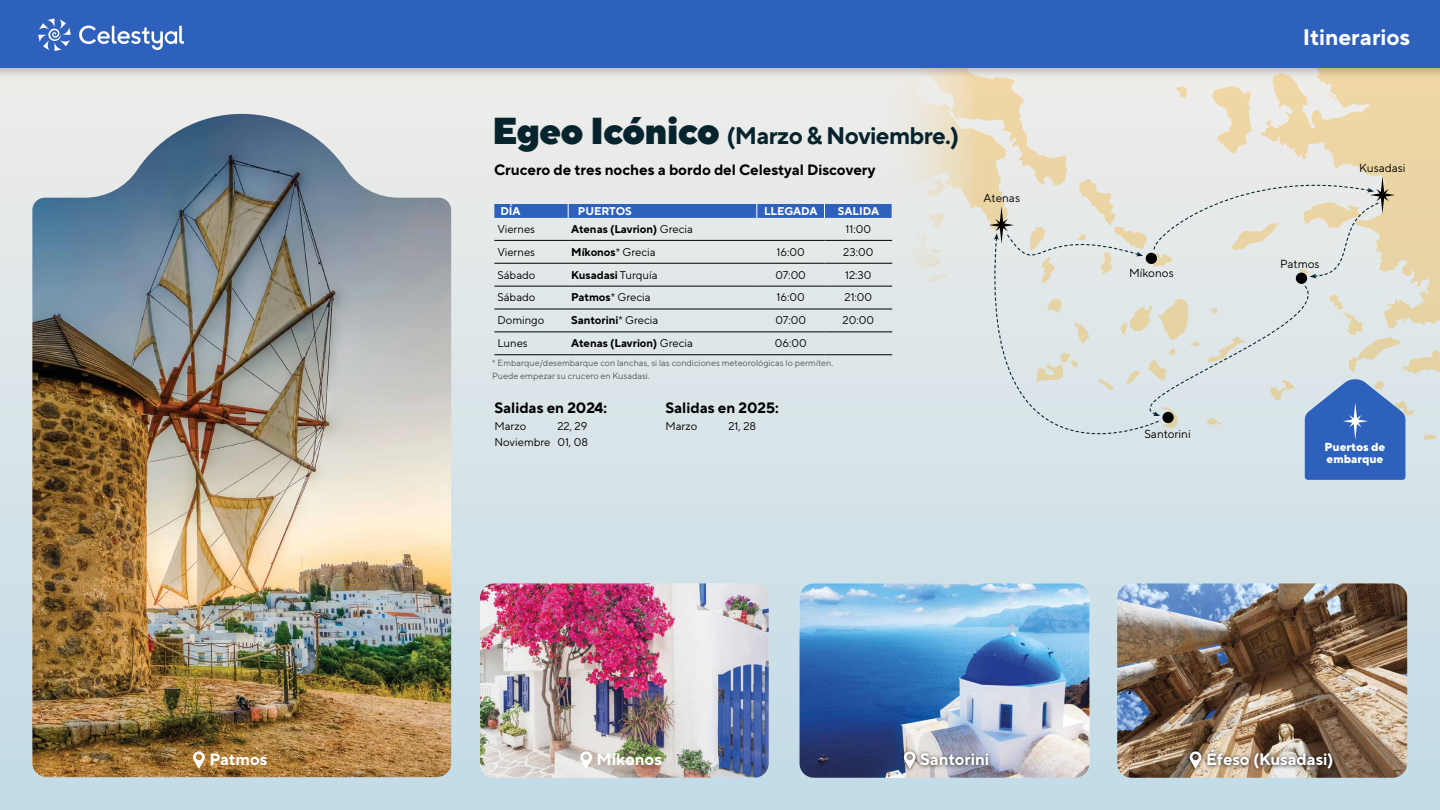
<style>
.page{position:relative;width:1440px;height:810px;background:#fff}
.page>*{position:absolute;margin:0;border:0;box-sizing:border-box;transform-origin:0 0}
.t1{font:700 24px "TT Norms Pro";letter-spacing:-.025em;color:#06242d}
.t2{font:700 22.5px "TT Norms Pro";color:#fff}
.t3{font:700 16.5px "TT Norms Pro";color:#fff}
.t4{font:700 15px "TT Norms Pro";color:#000}
.t5{font:11.7px "TT Norms Pro";color:#000}
.t6{font:800 11.7px/11.7px "TT Norms Pro";color:#fff}
.t7{font:11.25px/16.5px "TT Norms Pro";color:#000;text-align:right}
.t8{font:700 11.25px "TT Norms Pro";color:#000}
.t9{font:700 11.25px "TT Norms Pro";color:#fff}
.t10{font:8.93px/12.4px "TT Norms Pro";color:#575756}
.s1{font-weight:900;font-size:37.5px}
.s2{font-weight:400}
.s3{font-weight:700}
</style>
<div class="page">
<div style="left:0;top:0;width:1440px;height:810px;background:linear-gradient(to bottom,#f1ede8,#c2dbe7)"></div>
<svg style="left:877px;top:80px;width:563px;height:409px;background:#e4e5e0"></svg>
<svg style="left:1188px;top:80px;width:252px;height:360px;background:#e9ddc1"></svg>
<div style="left:0;top:0;width:1440px;height:80px;background:#000;opacity:.23"></div>
<div style="left:0;top:0;width:1440px;height:68px;background:#2e61bc"></div>
<img style="left:32px;top:114px;width:419px;height:663px">
<svg style="left:976px;top:237px;width:184px;height:268px;background:#d8e4e8"></svg>
<hr style="left:494px;top:240px;width:74px;height:1px;background:#000">
<hr style="left:568px;top:240px;width:189px;height:1px;background:#000">
<hr style="left:757px;top:240px;width:68px;height:1px;background:#000">
<hr style="left:825px;top:240px;width:67px;height:1px;background:#000">
<hr style="left:494px;top:263px;width:74px;height:1px;background:#000">
<hr style="left:568px;top:263px;width:189px;height:1px;background:#000">
<hr style="left:757px;top:263px;width:68px;height:1px;background:#000">
<hr style="left:825px;top:263px;width:67px;height:1px;background:#000">
<hr style="left:494px;top:286px;width:74px;height:1px;background:#000">
<hr style="left:568px;top:286px;width:189px;height:1px;background:#000">
<hr style="left:757px;top:286px;width:68px;height:1px;background:#000">
<hr style="left:825px;top:286px;width:67px;height:1px;background:#000">
<hr style="left:494px;top:309px;width:74px;height:1px;background:#000">
<hr style="left:568px;top:309px;width:189px;height:1px;background:#000">
<hr style="left:757px;top:309px;width:68px;height:1px;background:#000">
<hr style="left:825px;top:309px;width:67px;height:1px;background:#000">
<hr style="left:494px;top:332px;width:74px;height:1px;background:#000">
<hr style="left:568px;top:332px;width:189px;height:1px;background:#000">
<hr style="left:757px;top:332px;width:68px;height:1px;background:#000">
<hr style="left:825px;top:332px;width:67px;height:1px;background:#000">
<hr style="left:494px;top:355px;width:74px;height:1px;background:#000">
<hr style="left:568px;top:355px;width:189px;height:1px;background:#000">
<hr style="left:757px;top:355px;width:68px;height:1px;background:#000">
<hr style="left:825px;top:355px;width:67px;height:1px;background:#000">
<svg style="left:494px;top:204px;width:399px;height:14px;background:#3163bd"></svg>
<img style="left:480px;top:583px;width:289px;height:195px">
<img style="left:1117px;top:583px;width:290px;height:195px">
<svg style="left:193px;top:751px;width:12px;height:18px"></svg>
<svg style="left:580px;top:751px;width:12px;height:18px"></svg>
<div style="left:1186px;top:746px;width:150px;height:27px;background:#000;opacity:.87"></div>
<svg style="left:1190px;top:751px;width:11px;height:18px"></svg>
<img style="left:800px;top:583px;width:290px;height:195px">
<div style="left:900px;top:747px;width:92px;height:26px;background:#000;opacity:.75"></div>
<svg style="left:904px;top:751px;width:12px;height:18px"></svg>
<svg style="left:38px;top:18px;width:33px;height:33px"></svg>
<svg style="left:79px;top:26px;width:105px;height:24px"></svg>
<svg style="left:989px;top:166px;width:416px;height:314px;background:#d3dbdf"></svg>
<h1 class="t1" style="left:492px;top:120px;width:469px"><span class="s1">Egeo Icónico</span> (Marzo &amp; Noviembre.)</h1>
<h3 class="t4" style="left:494px;top:160px;width:383px">Crucero de tres noches a bordo del Celestyal Discovery</h3>
<p class="t9" style="left:500px;top:204px;width:22px">DÍA</p>
<p class="t9" style="left:578px;top:204px;width:56px">PUERTOS</p>
<p class="t9" style="left:764px;top:204px;width:55px">LLEGADA</p>
<p class="t9" style="left:838px;top:204px;width:43px">SALIDA</p>
<p class="t7" style="left:497px;top:220px;width:39px">Viernes</p>
<p class="t8" style="left:571px;top:222px;width:123px">Atenas (Lavrion) <span class="s2">Grecia</span></p>
<p class="t7" style="left:846px;top:220px;width:27px">11:00</p>
<p class="t7" style="left:497px;top:243px;width:39px">Viernes</p>
<p class="t8" style="left:571px;top:244px;width:86px">Míkonos<span class="s2">* Grecia</span></p>
<p class="t7" style="left:777px;top:243px;width:30px">16:00</p>
<p class="t7" style="left:843px;top:243px;width:32px">23:00</p>
<p class="t7" style="left:497px;top:266px;width:40px">Sábado</p>
<p class="t8" style="left:571px;top:267px;width:88px">Kusadasi <span class="s2">Turquía</span></p>
<p class="t7" style="left:775px;top:266px;width:32px">07:00</p>
<p class="t7" style="left:845px;top:266px;width:28px">12:30</p>
<p class="t7" style="left:497px;top:289px;width:40px">Sábado</p>
<p class="t7" style="left:571px;top:289px;width:81px"><span class="s3">Patmos</span>* Grecia</p>
<p class="t7" style="left:777px;top:289px;width:30px">16:00</p>
<p class="t7" style="left:845px;top:289px;width:29px">21:00</p>
<p class="t7" style="left:497px;top:312px;width:48px">Domingo</p>
<p class="t8" style="left:571px;top:313px;width:89px">Santorini<span class="s2">* Grecia</span></p>
<p class="t7" style="left:775px;top:312px;width:32px">07:00</p>
<p class="t7" style="left:843px;top:312px;width:33px">20:00</p>
<p class="t7" style="left:497px;top:335px;width:32px">Lunes</p>
<p class="t8" style="left:571px;top:336px;width:123px">Atenas (Lavrion) <span class="s2">Grecia</span></p>
<p class="t7" style="left:775px;top:335px;width:33px">06:00</p>
<p class="t10" style="left:492px;top:357px;width:343px">* Embarque/desembarque con lanchas, si las condiciones meteorológicas lo permiten.<br>Puede empezar su crucero en Kusadasi.</p>
<h3 class="t4" style="left:494px;top:398px;width:114px">Salidas en 2024:</h3>
<p class="t7" style="left:494px;top:417px;width:33px">Marzo</p>
<h3 class="t4" style="left:665px;top:398px;width:115px">Salidas en 2025:</h3>
<p class="t7" style="left:665px;top:417px;width:33px">Marzo</p>
<p class="t7" style="left:728px;top:417px;width:29px">21, 28</p>
<p class="t7" style="left:494px;top:417px;width:95px">22, 29<br>Noviembre 01, 08</p>
<p class="t5" style="left:984px;top:191px;width:38px">Atenas</p>
<p class="t5" style="left:1129px;top:265px;width:46px">Míkonos</p>
<p class="t5" style="left:1144px;top:427px;width:48px">Santorini</p>
<h2 class="t2" style="left:1303px;top:22px;width:109px">Itinerarios</h2>
<p class="t5" style="left:1280px;top:256px;width:41px">Patmos</p>
<p class="t5" style="left:1359px;top:161px;width:48px">Kusadasi</p>
<p class="t6" style="left:1325px;top:441px;width:62px">Puertos de embarque</p>
<h3 class="t3" style="left:209px;top:749px;width:59px">Patmos</h3>
<h3 class="t3" style="left:597px;top:749px;width:67px">Míkonos</h3>
<h3 class="t3" style="left:920px;top:749px;width:71px">Santorini</h3>
<h3 class="t3" style="left:1206px;top:749px;width:129px">Éfeso (Kusadasi)</h3>
</div>
